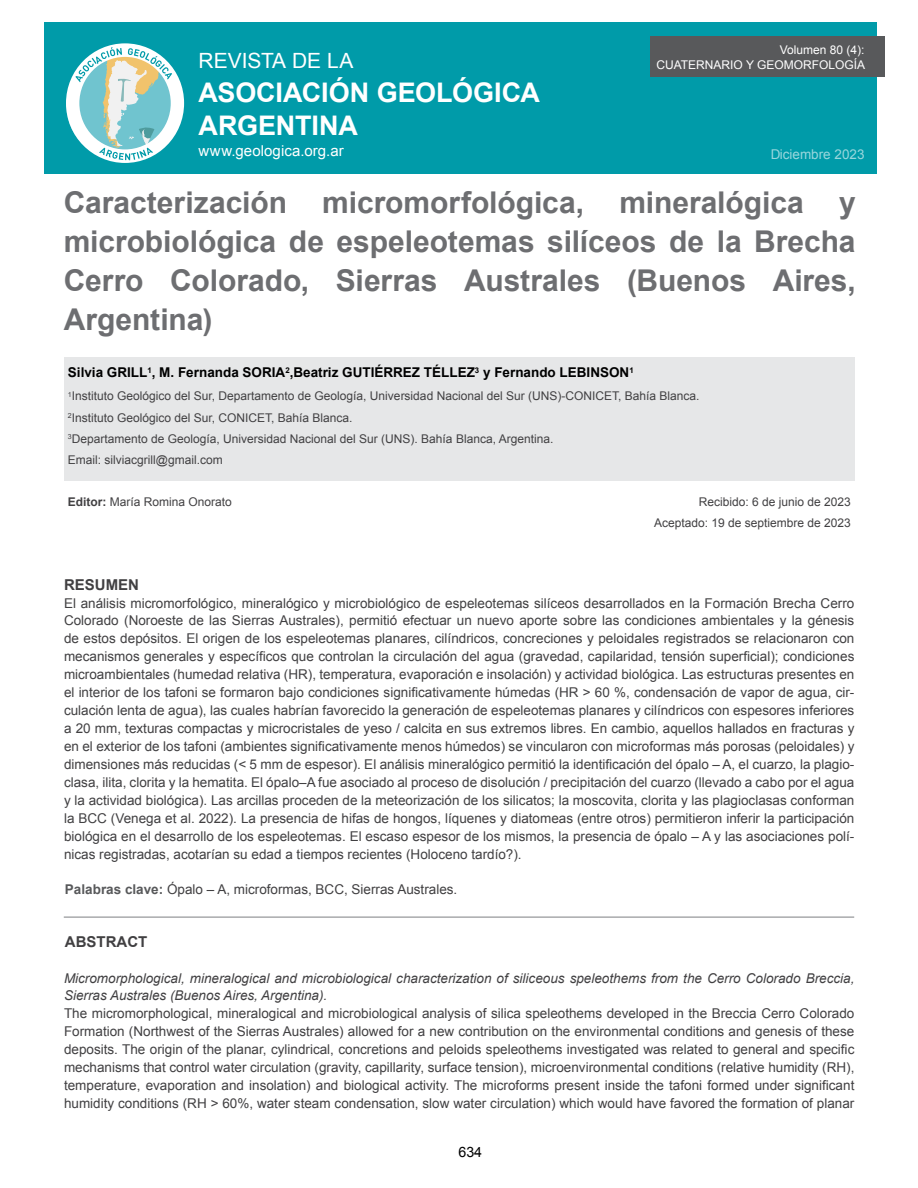
<style>
.page{position:relative;width:918px;height:1188px;background:#fff}
.page>*{position:absolute;margin:0;border:0;box-sizing:border-box;transform-origin:0 0}
.t1{font:700 30px/39px "Arial";color:#6d6e71;text-align:justify}
.t2{font:700 27px/33px "Arial";letter-spacing:-.005em;color:#fff}
.t3{font:21px "Arial";color:#fff}
.t4{font:15px "Arial";letter-spacing:.005em;color:#fff}
.t5{font:700 15px "Arial";color:#414042}
.t6{font:14.25px "Arial";color:#000}
.t7{font:13.5px/18px "Arial";color:#414042;text-align:justify}
.t8{font:italic 13.5px/18px "Arial";color:#414042}
.t9{font:700 13.5px "Arial";color:#000}
.t10{font:13.5px "Arial";color:#fff}
.t11{font:12px/21px "Arial";color:#414042}
.t12{font:12px/14.4px "Arial";color:#fff;text-align:right}
.s1{font-weight:700}
.s2{font-weight:700;color:#58595b}
</style>
<div class="page">
<div style="left:44px;top:22px;width:833px;height:152px;background:#009ba9"></div>
<svg style="left:66px;top:43px;width:118px;height:120px"></svg>
<div style="left:650px;top:36px;width:235px;height:41px;background:#58595b"></div>
<div style="left:64px;top:357px;width:790px;height:123px;background:#e6e7e8"></div>
<hr style="left:64px;top:917px;width:790px;height:1px;background:#7e8083">
<p class="t12" style="left:657px;top:43px;width:210px">Volumen 80 (4):<br>CUATERNARIO Y GEOMORFOLOGÍA</p>
<h3 class="t3" style="left:199px;top:47px;width:156px">REVISTA DE LA</h3>
<h2 class="t2" style="left:199px;top:77px;width:343px">ASOCIACIÓN GEOLÓGICA<br>ARGENTINA</h2>
<p class="t4" style="left:199px;top:141px;width:147px">www.geologica.org.ar</p>
<p class="t10" style="left:770px;top:145px;width:96px">Diciembre 2023</p>
<h1 class="t1" style="left:64px;top:184px;width:793px">Caracterización micromorfológica, mineralógica y microbiológica de espeleotemas silíceos de la Brecha Cerro Colorado, Sierras Australes (Buenos Aires, Argentina)</h1>
<p class="t9" style="left:68px;top:364px;width:567px">Silvia GRILL<sup>1</sup>, M. Fernanda SORIA<sup>2</sup>,Beatriz GUTIÉRREZ TÉLLEZ<sup>3</sup> y Fernando LEBINSON<sup>1</sup></p>
<p class="t11" style="left:68px;top:386px;width:633px"><sup>1</sup>Instituto Geológico del Sur, Departamento de Geología, Universidad Nacional del Sur (UNS)-CONICET, Bahía Blanca.<br><sup>2</sup>Instituto Geológico del Sur, CONICET, Bahía Blanca.<br><sup>3</sup>Departamento de Geología, Universidad Nacional del Sur (UNS). Bahía Blanca, Argentina.<br>Email: silviacgrill@gmail.com</p>
<p class="t11" style="left:68px;top:491px;width:166px"><span class="s1">Editor:</span> María Romina Onorato</p>
<p class="t11" style="left:654px;top:491px;width:198px;text-align:right">Recibido: 6 de junio de 2023<br>Aceptado: 19 de septiembre de 2023</p>
<p class="t5" style="left:64px;top:574px;width:76px">RESUMEN</p>
<p class="t7" style="left:64px;top:594px;width:792px">El análisis micromorfológico, mineralógico y microbiológico de espeleotemas silíceos desarrollados en la Formación Brecha Cerro Colorado (Noroeste de las Sierras Australes), permitió efectuar un nuevo aporte sobre las condiciones ambientales y la génesis de estos depósitos. El origen de los espeleotemas planares, cilíndricos, concreciones y peloidales registrados se relacionaron con mecanismos generales y específicos que controlan la circulación del agua (gravedad, capilaridad, tensión superficial); condiciones microambientales (humedad relativa (HR), temperatura, evaporación e insolación) y actividad biológica. Las estructuras presentes en el interior de los tafoni se formaron bajo condiciones significativamente húmedas (HR &gt; 60 %, condensación de vapor de agua, cir&shy;culación lenta de agua), las cuales habrían favorecido la generación de espeleotemas planares y cilíndricos con espesores inferiores a 20 mm, texturas compactas y microcristales de yeso / calcita en sus extremos libres. En cambio, aquellos hallados en fracturas y en el exterior de los tafoni (ambientes significativamente menos húmedos) se vincularon con microformas más porosas (peloidales) y dimensiones más reducidas (&lt; 5 mm de espesor). El análisis mineralógico permitió la identificación del ópalo – A, el cuarzo, la plagio&shy;clasa, ilita, clorita y la hematita. El ópalo–A fue asociado al proceso de disolución / precipitación del cuarzo (llevado a cabo por el agua y la actividad biológica). Las arcillas proceden de la meteorización de los silicatos; la moscovita, clorita y las plagioclasas conforman la BCC (Venega et al. 2022). La presencia de hifas de hongos, líquenes y diatomeas (entre otros) permitieron inferir la participación biológica en el desarrollo de los espeleotemas. El escaso espesor de los mismos, la presencia de ópalo – A y las asociaciones polí&shy;nicas registradas, acotarían su edad a tiempos recientes (Holoceno tardío?).</p>
<p class="t7" style="left:65px;top:880px;width:394px"><span class="s2">Palabras clave:</span> Ópalo – A, microformas, BCC, Sierras Australes.</p>
<p class="t5" style="left:65px;top:931px;width:84px">ABSTRACT</p>
<p class="t8" style="left:64px;top:969px;width:792px">Micromorphological, mineralogical and microbiological characterization of siliceous speleothems from the Cerro Colorado Breccia,<br>Sierras Australes (Buenos Aires, Argentina).</p>
<p class="t7" style="left:64px;top:1005px;width:792px">The micromorphological, mineralogical and microbiological analysis of silica speleothems developed in the Breccia Cerro Colorado Formation (Northwest of the Sierras Australes) allowed for a new contribution on the environmental conditions and genesis of these deposits. The origin of the planar, cylindrical, concretions and peloids speleothems investigated was related to general and specific mechanisms that control water circulation (gravity, capillarity, surface tension), microenvironmental conditions (relative humidity (RH), temperature, evaporation and insolation) and biological activity. The microforms present inside the tafoni formed under significant humidity conditions (RH &gt; 60%, water steam condensation, slow water circulation) which would have favored the formation of planar</p>
<p class="t6" style="left:458px;top:1142px;width:25px">634</p>
</div>
